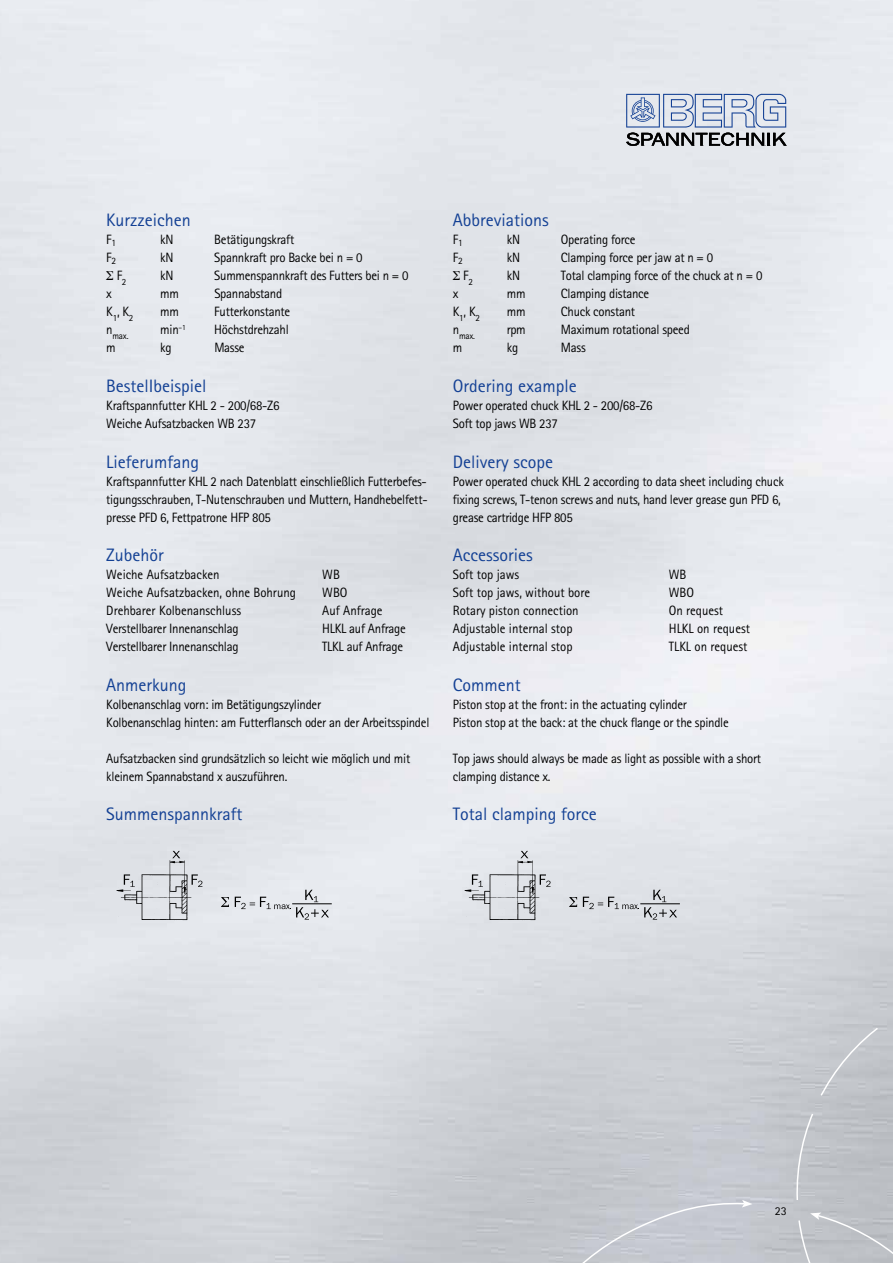
<style>
.page{position:relative;width:893px;height:1263px;background:#fff}
.page>*{position:absolute;margin:0;border:0;box-sizing:border-box;transform-origin:0 0}
.t1{font:18px "AT Rotis Sans Serif";color:#134094}
.t2{font:13.5px/18px "AT Rotis Sans Serif";letter-spacing:-.02em;color:#000;scale:.95 1}
.t3{font:13.5px "AT Rotis Sans Serif";color:#000;scale:.95 1}
.t4{font:12px "AT Rotis Sans Serif";color:#000}
.t5{font:9.45px "AT Rotis Sans Serif";letter-spacing:-.02em;color:#000;scale:.95 1}
</style>
<div class="page">
<img style="left:0;top:0;width:893px;height:1263px">
<svg style="left:626px;top:94px;width:161px;height:52px;background:#adb5c4"></svg>
<svg style="left:464px;top:985px;width:429px;height:278px;background:#c7cacf"></svg>
<img style="left:116px;top:860px;width:76px;height:61px">
<svg style="left:172px;top:851px;width:8px;height:7px"></svg>
<svg style="left:124px;top:874px;width:11px;height:13px"></svg>
<svg style="left:192px;top:874px;width:10px;height:13px"></svg>
<svg style="left:221px;top:897px;width:8px;height:10px"></svg>
<hr style="left:292px;top:903px;width:40px;height:1px;background:#000">
<svg style="left:235px;top:890px;width:94px;height:29px;background:#d1d4d9"></svg>
<img style="left:464px;top:860px;width:76px;height:61px">
<svg style="left:520px;top:851px;width:8px;height:7px"></svg>
<svg style="left:472px;top:874px;width:11px;height:13px"></svg>
<svg style="left:540px;top:874px;width:11px;height:13px"></svg>
<svg style="left:569px;top:897px;width:8px;height:10px"></svg>
<hr style="left:640px;top:903px;width:40px;height:1px;background:#000">
<svg style="left:583px;top:890px;width:94px;height:29px;background:#c9ccd1"></svg>
<svg style="left:106px;top:271px;width:7px;height:9px"></svg>
<svg style="left:453px;top:271px;width:7px;height:9px"></svg>
<h1 class="t1" style="left:106px;top:210px;width:86px">Kurzzeichen</h1>
<p class="t2" style="left:106px;top:231px;width:12px">F<sub>1</sub></p>
<p class="t2" style="left:160px;top:231px;width:15px">kN</p>
<p class="t2" style="left:214px;top:231px;width:86px">Betätigungskraft</p>
<p class="t2" style="left:106px;top:249px;width:12px">F<sub>2</sub></p>
<p class="t2" style="left:160px;top:249px;width:15px">kN</p>
<p class="t2" style="left:214px;top:249px;width:158px">Spannkraft pro Backe bei n = 0</p>
<p class="t2" style="left:117px;top:267px;width:12px">F<sub>2</sub></p>
<p class="t2" style="left:160px;top:267px;width:15px">kN</p>
<p class="t2" style="left:214px;top:267px;width:206px">Summenspannkraft des Futters bei n = 0</p>
<p class="t2" style="left:106px;top:285px;width:7px">x</p>
<p class="t2" style="left:160px;top:285px;width:21px">mm</p>
<p class="t2" style="left:214px;top:285px;width:73px">Spannabstand</p>
<p class="t2" style="left:106px;top:303px;width:30px">K<sub>1</sub>, K<sub>2</sub></p>
<p class="t2" style="left:160px;top:303px;width:21px">mm</p>
<p class="t2" style="left:214px;top:303px;width:81px">Futterkonstante</p>
<p class="t5" style="left:106px;top:330px;width:25px"><sup>n</sup>max.</p>
<p class="t2" style="left:160px;top:321px;width:28px">min<sup>–1</sup></p>
<p class="t2" style="left:214px;top:321px;width:80px">Höchstdrehzahl</p>
<p class="t2" style="left:106px;top:339px;width:12px">m</p>
<p class="t2" style="left:160px;top:339px;width:13px">kg</p>
<p class="t2" style="left:214px;top:339px;width:33px">Masse</p>
<h1 class="t1" style="left:106px;top:375px;width:102px">BestelIbeispiel</h1>
<p class="t2" style="left:106px;top:396px;width:184px">Kraftspannfutter KHL 2 - 200/68-Z6<br>Weiche Aufsatzbacken WB 237</p>
<h1 class="t1" style="left:106px;top:451px;width:94px">Lieferumfang</h1>
<p class="t2" style="left:106px;top:472px;width:340px">Kraftspannfutter KHL 2 nach Datenblatt einschließlich Futterbefes&shy;tigungsschrauben, T-Nutenschrauben und Muttern, Handhebelfett&shy;presse PFD 6, Fettpatrone HFP 805</p>
<h1 class="t1" style="left:106px;top:544px;width:59px">Zubehör</h1>
<p class="t3" style="left:106px;top:567px;width:121px">Weiche Aufsatzbacken</p>
<p class="t2" style="left:322px;top:565px;width:20px">WB</p>
<p class="t3" style="left:106px;top:585px;width:201px">Weiche Aufsatzbacken, ohne Bohrung</p>
<p class="t2" style="left:322px;top:583px;width:28px">WBO</p>
<p class="t3" style="left:106px;top:603px;width:143px">Drehbarer Kolbenanschluss</p>
<p class="t3" style="left:322px;top:603px;width:65px">Auf Anfrage</p>
<p class="t2" style="left:106px;top:619px;width:141px">Verstellbarer Innenanschlag</p>
<p class="t2" style="left:322px;top:619px;width:89px">HLKL auf Anfrage</p>
<p class="t2" style="left:106px;top:637px;width:141px">Verstellbarer Innenanschlag</p>
<p class="t2" style="left:322px;top:637px;width:87px">TLKL auf Anfrage</p>
<h1 class="t1" style="left:106px;top:674px;width:82px">Anmerkung</h1>
<p class="t2" style="left:106px;top:695px;width:342px">Kolbenanschlag vorn: im Betätigungszylinder<br>Kolbenanschlag hinten: am Futterflansch oder an der Arbeitsspindel</p>
<p class="t2" style="left:106px;top:749px;width:321px">Aufsatzbacken sind grundsätzlich so leicht wie möglich und mit kleinem Spannabstand x auszuführen.</p>
<h1 class="t1" style="left:106px;top:804px;width:138px">Summenspannkraft</h1>
<h1 class="t1" style="left:453px;top:210px;width:97px">Abbreviations</h1>
<p class="t2" style="left:453px;top:231px;width:12px">F<sub>1</sub></p>
<p class="t2" style="left:507px;top:231px;width:15px">kN</p>
<p class="t2" style="left:561px;top:231px;width:80px">Operating force</p>
<p class="t2" style="left:453px;top:249px;width:12px">F<sub>2</sub></p>
<p class="t2" style="left:507px;top:249px;width:15px">kN</p>
<p class="t2" style="left:561px;top:249px;width:162px">Clamping force per jaw at n = 0</p>
<p class="t2" style="left:463px;top:267px;width:12px">F<sub>2</sub></p>
<p class="t2" style="left:507px;top:267px;width:15px">kN</p>
<p class="t2" style="left:561px;top:267px;width:214px">Total clamping force of the chuck at n = 0</p>
<p class="t2" style="left:453px;top:285px;width:7px">x</p>
<p class="t2" style="left:507px;top:285px;width:21px">mm</p>
<p class="t2" style="left:561px;top:285px;width:94px">Clamping distance</p>
<p class="t2" style="left:453px;top:303px;width:30px">K<sub>1</sub>, K<sub>2</sub></p>
<p class="t2" style="left:507px;top:303px;width:21px">mm</p>
<p class="t2" style="left:561px;top:303px;width:80px">Chuck constant</p>
<p class="t5" style="left:453px;top:330px;width:25px"><sup>n</sup>max.</p>
<p class="t2" style="left:507px;top:321px;width:21px">rpm</p>
<p class="t2" style="left:561px;top:321px;width:137px">Maximum rotational speed</p>
<p class="t2" style="left:453px;top:339px;width:12px">m</p>
<p class="t2" style="left:507px;top:339px;width:13px">kg</p>
<p class="t2" style="left:561px;top:339px;width:28px">Mass</p>
<h1 class="t1" style="left:453px;top:375px;width:125px">Ordering example</h1>
<p class="t2" style="left:453px;top:396px;width:212px">Power operated chuck KHL 2 - 200/68-Z6<br>Soft top jaws WB 237</p>
<h1 class="t1" style="left:453px;top:451px;width:102px">Delivery scope</h1>
<p class="t2" style="left:453px;top:472px;width:350px">Power operated chuck KHL 2 according to data sheet including chuck fixing screws, T-tenon screws and nuts, hand lever grease gun PFD 6, grease cartridge HFP 805</p>
<h1 class="t1" style="left:453px;top:544px;width:81px">Accessories</h1>
<p class="t3" style="left:453px;top:567px;width:71px">Soft top jaws</p>
<p class="t2" style="left:669px;top:565px;width:20px">WB</p>
<p class="t3" style="left:453px;top:585px;width:146px">Soft top jaws, without bore</p>
<p class="t2" style="left:669px;top:583px;width:28px">WBO</p>
<p class="t3" style="left:453px;top:603px;width:134px">Rotary piston connection</p>
<p class="t3" style="left:669px;top:603px;width:59px">On request</p>
<p class="t3" style="left:453px;top:621px;width:127px">Adjustable internal stop</p>
<p class="t3" style="left:669px;top:621px;width:87px">HLKL on request</p>
<p class="t3" style="left:453px;top:639px;width:127px">Adjustable internal stop</p>
<p class="t3" style="left:669px;top:639px;width:84px">TLKL on request</p>
<h1 class="t1" style="left:453px;top:674px;width:69px">Comment</h1>
<p class="t2" style="left:453px;top:695px;width:292px">Piston stop at the front: in the actuating cylinder<br>Piston stop at the back: at the chuck flange or the spindle</p>
<p class="t2" style="left:453px;top:749px;width:326px">Top jaws should always be made as light as possible with a short clamping distance x.</p>
<h1 class="t1" style="left:453px;top:804px;width:145px">Total clamping force</h1>
<p class="t4" style="left:775px;top:1203px;width:13px">23</p>
</div>
